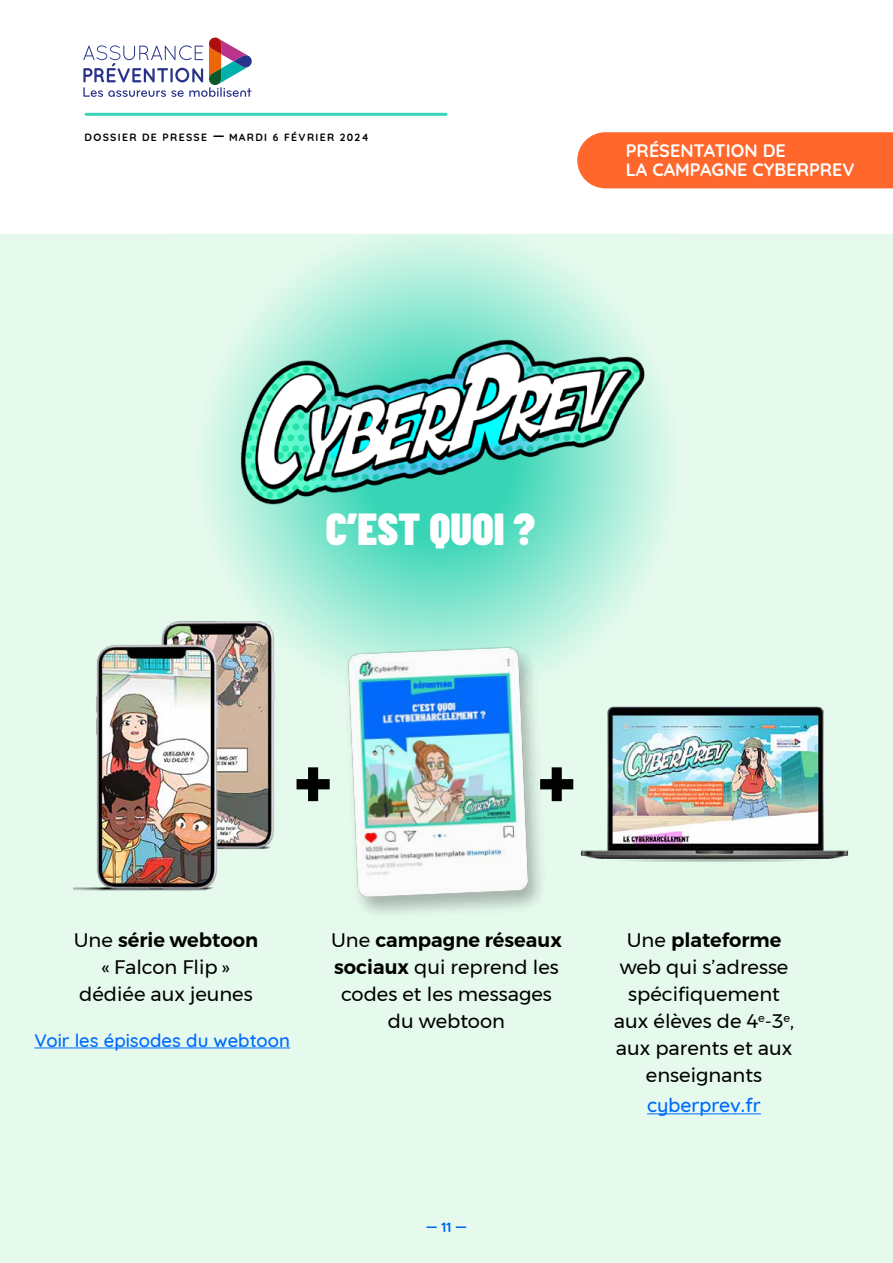
<style>
.page{position:relative;width:893px;height:1263px;background:#fff}
.page>*{position:absolute;margin:0;border:0;box-sizing:border-box;transform-origin:0 0}
.t1{font:900 44.7px "Barlow Condensed";color:#fff}
.t2{font:19.5px/27px "Montserrat";color:#000;text-align:center}
.t3{font:500 19.5px "Quicksand";color:#006bff}
.t4{font:500 18.6px "Quicksand";color:#006bff}
.t5{font:700 18px/19.5px "Quicksand";color:#fff}
.t6{font:700 13.5px "Quicksand";color:#006bff}
.t7{font:700 10.5px "Quicksand";letter-spacing:.125em;color:#000}
.s1{font-size:13.5px}
.s2{font-weight:600}
</style>
<div class="page">
<svg style="left:83px;top:37px;width:180px;height:77px"></svg>
<hr style="left:86px;top:113px;width:360px;height:3px;background:#37d5b6">
<div style="left:0;top:234px;width:893px;height:1029px;background:#e5faed"></div>
<svg style="left:127px;top:610px;width:630px;height:122px;background:#d2f6e7"></svg>
<div style="left:577px;top:132px;width:316px;height:56px;background:#ff672c"></div>
<img style="left:580px;top:685px;width:301px;height:198px">
<img style="left:139px;top:610px;width:158px;height:260px">
<img style="left:74px;top:636px;width:158px;height:270px">
<svg style="left:297px;top:767px;width:33px;height:34px"></svg>
<img style="left:331px;top:631px;width:249px;height:295px">
<hr style="left:647px;top:1113px;width:114px;height:1px;background:#006bff">
<img style="left:72px;top:234px;width:719px;height:376px">
<hr style="left:34px;top:1047px;width:256px;height:1px;background:#006bff">
<p class="t7" style="left:85px;top:129px;width:286px">DOSSIER DE PRESSE <span class="s1">—</span> MARDI 6 FÉVRIER 2024</p>
<p class="t5" style="left:626px;top:139px;width:231px">PRÉSENTATION DE<br>LA CAMPAGNE CYBERPREV</p>
<h1 class="t1" style="left:326px;top:501px;width:211px">C’EST QUOI ?</h1>
<p class="t2" style="left:74px;top:926px;width:186px">Une <span class="s2">série webtoon </span>« Falcon Flip » dédiée aux jeunes</p>
<p class="t2" style="left:331px;top:926px;width:232px">Une <span class="s2">campagne réseaux sociaux</span> qui reprend les codes et les messages du webtoon</p>
<p class="t4" style="left:34px;top:1025px;width:257px">Voir les épisodes du webtoon</p>
<p class="t6" style="left:426px;top:1216px;width:43px">— 11 —</p>
<p class="t2" style="left:614px;top:926px;width:182px">Une <span class="s2">plateforme </span>web qui s’adresse spécifiquement aux élèves de 4<sup>e</sup>-3<sup>e</sup>, aux parents et aux enseignants</p>
<p class="t3" style="left:647px;top:1090px;width:115px">cyberprev.fr</p>
</div>
